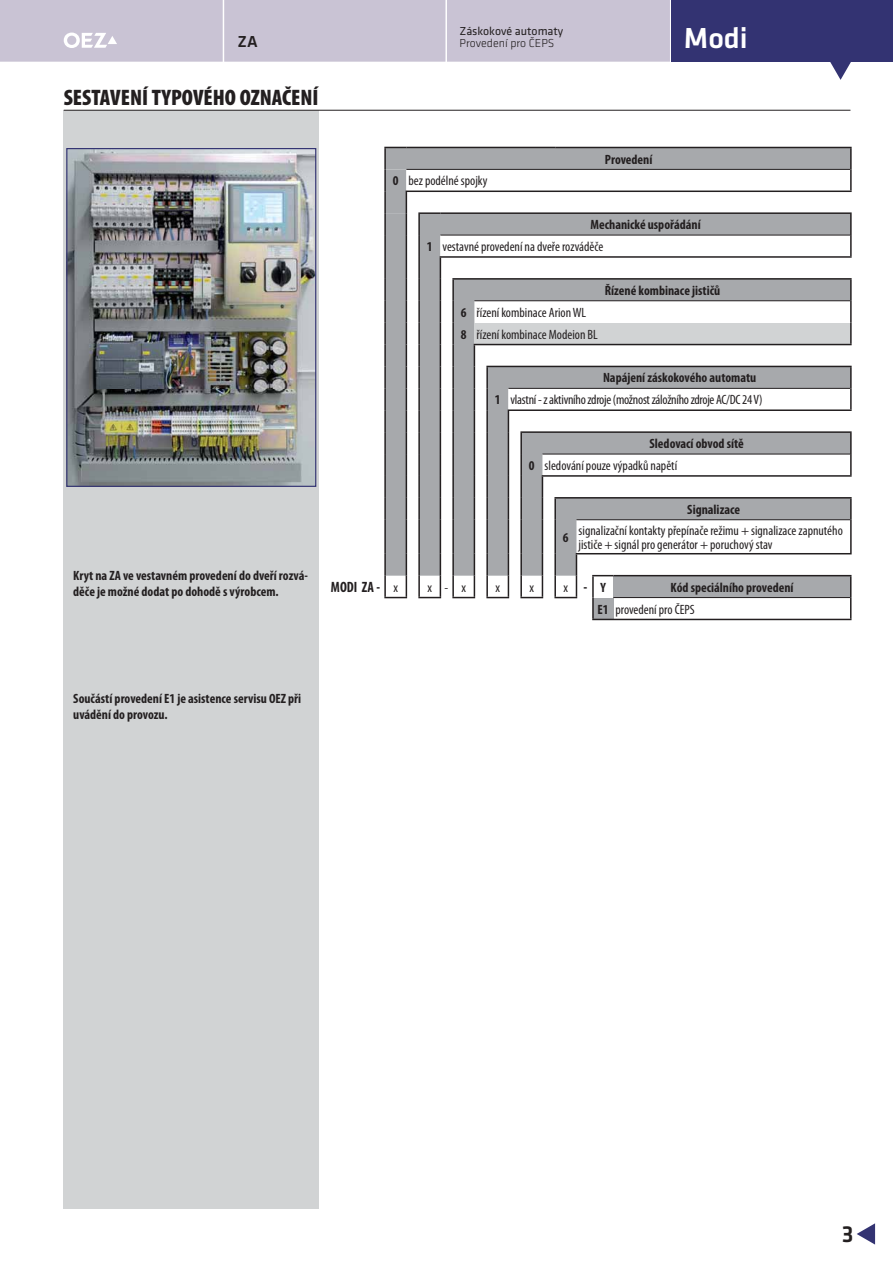
<style>
.page{position:relative;width:893px;height:1263px;background:#fff}
.page>*{position:absolute;margin:0;border:0;box-sizing:border-box;transform-origin:0 0}
.t1{font:500 30px "Klavika";color:#fff}
.t2{font:500 24px "Klavika";color:#231f20}
.t3{font:900 condensed 22.5px "Myriad Pro";color:#231f20}
.t4{font:500 16.5px "Klavika";color:#231f20}
.t5{font:700 condensed 15px "Myriad Pro";color:#231f20;scale:.95 1}
.t6{font:condensed 13.5px/21.9px "Myriad Pro";color:#231f20}
.t7{font:700 condensed 13.5px/16.2px "Myriad Pro";color:#231f20}
.t8{font:condensed 13.5px/21.9px "Myriad Pro";letter-spacing:-.02em;color:#231f20}
.t9{font:12px "Klavika";color:#231f20}
.t10{font:300 12px "Klavika";color:#231f20}
.s1{font-weight:700}
.s2{font-weight:400;font-size:13.5px}
.s3{font-weight:700;font-size:15px}
.s4{font-weight:400}
</style>
<div class="page">
<div style="left:64px;top:111px;width:255px;height:1098px;background:#d1d3d4"></div>
<div style="left:671px;top:0;width:222px;height:62px;background:#333372"></div>
<svg style="left:830px;top:62px;width:21px;height:18px"></svg>
<svg style="left:857px;top:1223px;width:18px;height:22px"></svg>
<div style="left:0;top:0;width:670px;height:62px;background:#c9c3d4"></div>
<hr style="left:64px;top:110px;width:786px;height:1px;background:#231f20">
<img style="left:68px;top:150px;width:246px;height:335px">
<div style="left:66px;top:148px;width:250px;height:339px;border:1px solid #333372"></div>
<svg style="left:386px;top:148px;width:465px;height:428px"></svg>
<svg style="left:441px;top:170px;width:410px;height:240px"></svg>
<div style="left:474px;top:323px;width:377px;height:22px;background:#d1d3d4"></div>
<hr style="left:440px;top:212px;width:412px;height:2px;background:#231f20">
<hr style="left:440px;top:256px;width:412px;height:2px;background:#231f20">
<hr style="left:452px;top:278px;width:400px;height:2px;background:#231f20">
<hr style="left:452px;top:280px;width:2px;height:21px;background:#231f20">
<hr style="left:452px;top:301px;width:2px;height:22px;background:#231f20">
<hr style="left:452px;top:323px;width:2px;height:22px;background:#231f20">
<hr style="left:452px;top:345px;width:2px;height:21px;background:#231f20">
<hr style="left:452px;top:366px;width:2px;height:22px;background:#231f20">
<hr style="left:452px;top:388px;width:2px;height:22px;background:#231f20">
<hr style="left:452px;top:410px;width:2px;height:22px;background:#231f20">
<hr style="left:452px;top:432px;width:2px;height:22px;background:#231f20">
<hr style="left:452px;top:454px;width:2px;height:22px;background:#231f20">
<hr style="left:452px;top:476px;width:2px;height:22px;background:#231f20">
<hr style="left:452px;top:498px;width:2px;height:22px;background:#231f20">
<hr style="left:452px;top:520px;width:2px;height:34px;background:#231f20">
<svg style="left:474px;top:345px;width:1px;height:175px"></svg>
<hr style="left:474px;top:520px;width:1px;height:34px;background:#231f20">
<hr style="left:474px;top:344px;width:378px;height:1px;background:#231f20">
<hr style="left:486px;top:366px;width:366px;height:1px;background:#231f20">
<hr style="left:486px;top:367px;width:2px;height:21px;background:#231f20">
<hr style="left:486px;top:388px;width:2px;height:22px;background:#231f20">
<hr style="left:486px;top:410px;width:2px;height:22px;background:#231f20">
<hr style="left:486px;top:432px;width:2px;height:22px;background:#231f20">
<hr style="left:486px;top:454px;width:2px;height:22px;background:#231f20">
<hr style="left:486px;top:476px;width:2px;height:22px;background:#231f20">
<hr style="left:486px;top:498px;width:2px;height:22px;background:#231f20">
<hr style="left:486px;top:520px;width:2px;height:34px;background:#231f20">
<svg style="left:508px;top:411px;width:1px;height:109px"></svg>
<hr style="left:508px;top:520px;width:1px;height:34px;background:#231f20">
<hr style="left:508px;top:409px;width:344px;height:2px;background:#231f20">
<hr style="left:520px;top:431px;width:332px;height:2px;background:#231f20">
<hr style="left:520px;top:433px;width:2px;height:21px;background:#231f20">
<hr style="left:520px;top:454px;width:2px;height:22px;background:#231f20">
<hr style="left:520px;top:476px;width:2px;height:22px;background:#231f20">
<hr style="left:520px;top:498px;width:2px;height:22px;background:#231f20">
<hr style="left:520px;top:520px;width:2px;height:34px;background:#231f20">
<svg style="left:542px;top:477px;width:1px;height:43px"></svg>
<hr style="left:542px;top:520px;width:1px;height:34px;background:#231f20">
<hr style="left:542px;top:475px;width:309px;height:2px;background:#231f20">
<hr style="left:554px;top:497px;width:297px;height:2px;background:#231f20">
<hr style="left:554px;top:499px;width:2px;height:21px;background:#231f20">
<hr style="left:554px;top:520px;width:2px;height:34px;background:#231f20">
<hr style="left:554px;top:554px;width:2px;height:22px;background:#231f20">
<hr style="left:576px;top:553px;width:275px;height:1px;background:#231f20">
<svg style="left:850px;top:499px;width:1px;height:21px"></svg>
<svg style="left:850px;top:433px;width:1px;height:42px"></svg>
<svg style="left:850px;top:367px;width:1px;height:42px"></svg>
<svg style="left:850px;top:280px;width:1px;height:64px"></svg>
<svg style="left:850px;top:148px;width:1px;height:43px"></svg>
<svg style="left:850px;top:214px;width:1px;height:42px"></svg>
<svg style="left:384px;top:147px;width:22px;height:1px"></svg>
<hr style="left:384px;top:148px;width:2px;height:21px;background:#231f20">
<hr style="left:406px;top:147px;width:149px;height:1px;background:#231f20">
<hr style="left:555px;top:147px;width:296px;height:1px;background:#231f20">
<hr style="left:474px;top:300px;width:376px;height:1px;background:#231f20">
<hr style="left:542px;top:454px;width:308px;height:1px;background:#231f20">
<hr style="left:576px;top:519px;width:274px;height:1px;background:#231f20">
<svg style="left:520px;top:554px;width:23px;height:44px"></svg>
<svg style="left:486px;top:554px;width:23px;height:44px"></svg>
<svg style="left:452px;top:554px;width:23px;height:44px"></svg>
<svg style="left:384px;top:169px;width:57px;height:429px"></svg>
<hr style="left:406px;top:191px;width:446px;height:1px;background:#231f20">
<hr style="left:406px;top:169px;width:444px;height:1px;background:#231f20">
<hr style="left:850px;top:520px;width:2px;height:33px;background:#231f20">
<svg style="left:554px;top:555px;width:23px;height:43px"></svg>
<hr style="left:440px;top:235px;width:410px;height:1px;background:#231f20">
<hr style="left:508px;top:388px;width:342px;height:1px;background:#231f20">
<div style="left:613px;top:576px;width:238px;height:22px;background:#a7a9ac"></div>
<div style="left:593px;top:598px;width:20px;height:21px;background:#a7a9ac"></div>
<hr style="left:592px;top:598px;width:2px;height:21px;background:#231f20">
<svg style="left:592px;top:575px;width:21px;height:1px"></svg>
<hr style="left:592px;top:576px;width:2px;height:22px;background:#231f20">
<hr style="left:592px;top:619px;width:259px;height:1px;background:#231f20">
<hr style="left:613px;top:575px;width:238px;height:1px;background:#231f20">
<svg style="left:850px;top:576px;width:1px;height:43px"></svg>
<hr style="left:613px;top:597px;width:237px;height:1px;background:#231f20">
<p class="t9" style="left:459px;top:26px;width:105px">Záskokové automaty</p>
<p class="t4" style="left:238px;top:35px;width:22px">ZA</p>
<p class="t10" style="left:459px;top:36px;width:96px">Provedení pro ČEPS</p>
<h3 class="t3" style="left:64px;top:84px;width:256px">SESTAVENÍ TYPOVÉHO OZNAČENÍ</h3>
<h1 class="t1" style="left:684px;top:26px;width:65px">Modi</h1>
<p class="t7" style="left:605px;top:152px;width:49px">Provedení</p>
<p class="t7" style="left:73px;top:568px;width:236px">Kryt na ZA ve vestavném provedení do dveří rozvá&shy;děče je možné dodat po dohodě s výrobcem.</p>
<p class="t6" style="left:393px;top:171px;width:96px"><span class="s1">0</span> bez podélné spojky</p>
<p class="t6" style="left:427px;top:215px;width:275px;text-indent:164px"><span class="s1">Mechanické uspořádání<br>1</span> vestavné provedení na dveře rozváděče</p>
<p class="t7" style="left:605px;top:283px;width:117px">Řízené kombinace jističů</p>
<p class="t6" style="left:461px;top:302px;width:138px"><span class="s1">6</span> řízení kombinace Arion WL<br><span class="s1">8</span> řízení kombinace Modeion BL</p>
<p class="t8" style="left:495px;top:368px;width:269px;text-indent:108px"><span class="s1">Napájení záskokového automatu<br>1</span> vlastní - z aktivního zdroje (možnost záložního zdroje AC/DC 24 V)</p>
<p class="t6" style="left:529px;top:434px;width:216px;text-indent:121px"><span class="s1">Sledovací obvod sítě<br>0</span> sledování pouze výpadků napětí</p>
<p class="t7" style="left:687px;top:502px;width:54px">Signalizace</p>
<p class="t7" style="left:563px;top:530px;width:7px">6</p>
<p class="t6" style="left:579px;top:525px;width:266px;line-height:13.5px">signalizační kontakty přepínače režimu + signalizace zapnutého jističe + signál pro generátor + poruchový stav</p>
<p class="t5" style="left:331px;top:582px;width:72px">MODI ZA - <span class="s2">x</span></p>
<p class="t6" style="left:427px;top:577px;width:40px">x - x</p>
<p class="t6" style="left:495px;top:577px;width:6px">x</p>
<p class="t6" style="left:529px;top:577px;width:6px">x</p>
<p class="t6" style="left:563px;top:577px;width:44px">x<span class="s3">-</span><span class="s1">Y</span></p>
<p class="t7" style="left:598px;top:577px;width:197px;line-height:21.9px;text-indent:73px">Kód speciálního provedení<br>E1 <span class="s4">provedení pro ČEPS</span></p>
<p class="t7" style="left:73px;top:692px;width:229px">Součástí provedení E1 je asistence servisu OEZ při uvádění do provozu.</p>
<h2 class="t2" style="left:842px;top:1224px;width:13px">3</h2>
</div>
